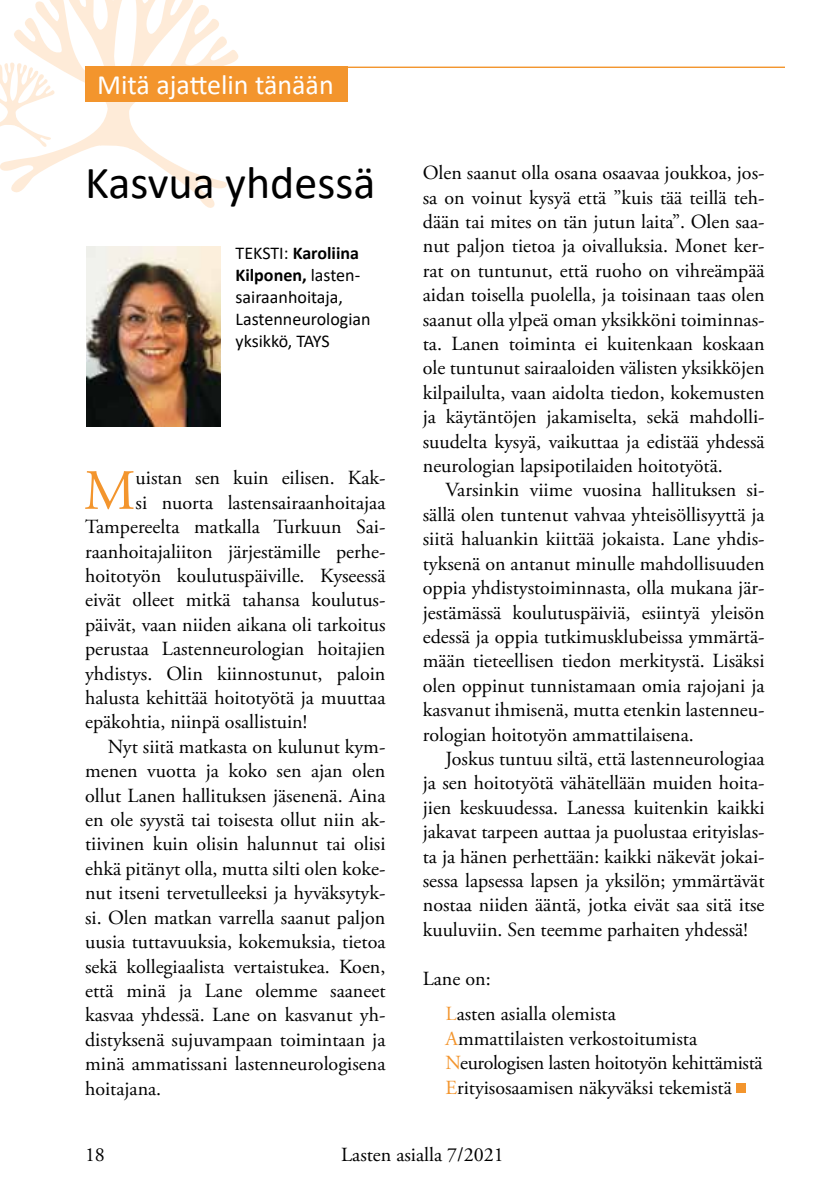
<style>
.page{position:relative;width:840px;height:1191px;background:#fff}
.page>*{position:absolute;margin:0;border:0;box-sizing:border-box;transform-origin:0 0}
.t1{font:56.8px "Adobe Garamond Pro";color:#f3952d}
.t2{font:46px "Calibri";color:#000}
.t3{font:28px "Calibri";color:#fff}
.t4{font:20px/24.4px "Adobe Garamond Pro";color:#000;text-align:justify}
.t5{font:18px/22px "Calibri";color:#000}
.s1{color:#f3952d}
.s2{font-weight:700}
</style>
<div class="page">
<svg style="left:0;top:0;width:242px;height:208px"></svg>
<div style="left:85px;top:67px;width:263px;height:35px;background:#f3952d"></div>
<hr style="left:105px;top:67px;width:679px;height:1px;background:#f3952d">
<img style="left:86px;top:247px;width:134px;height:180px">
<div style="left:736px;top:1083px;width:9px;height:10px;background:#f3952d"></div>
<h3 class="t3" style="left:97px;top:65px;width:238px">Mitä ajattelin tänään</h3>
<h2 class="t2" style="left:85px;top:151px;width:291px">Kasvua yhdessä</h2>
<p class="t4" style="left:422px;top:161px;width:343px">Olen saanut olla osana osaavaa joukkoa, jos&shy;sa on voinut kysyä että ”kuis tää teillä teh&shy;dään tai mites on tän jutun laita”. Olen saa&shy;nut paljon tietoa ja oivalluksia. Monet ker&shy;rat on tuntunut, että ruoho on vihreämpää aidan toisella puolella, ja toisinaan taas olen saanut olla ylpeä oman yksikköni toiminnas&shy;ta. Lanen toiminta ei kuitenkaan koskaan ole tuntunut sairaaloiden välisten yksikköjen kilpailulta, vaan aidolta tiedon, kokemusten ja käytäntöjen jakamiselta, sekä mahdolli&shy;suudelta kysyä, vaikuttaa ja edistää yhdessä neurologian lapsipotilaiden hoitotyötä.</p>
<p class="t4" style="left:422px;top:478px;width:343px;text-indent:23px">Varsinkin viime vuosina hallituksen si&shy;sällä olen tuntenut vahvaa yhteisöllisyyttä ja siitä haluankin kiittää jokaista. Lane yhdis&shy;tyksenä on antanut minulle mahdollisuuden oppia yhdistystoiminnasta, olla mukana jär&shy;jestämässä koulutuspäiviä, esiintyä yleisön edessä ja oppia tutkimusklubeissa ymmärtä&shy;mään tieteellisen tiedon merkitystä. Lisäksi olen oppinut tunnistamaan omia rajojani ja kasvanut ihmisenä, mutta etenkin lastenneu&shy;rologian hoitotyön ammattilaisena.</p>
<p class="t4" style="left:422px;top:747px;width:343px;text-indent:23px">Joskus tuntuu siltä, että lastenneurologiaa ja sen hoitotyötä vähätellään muiden hoita&shy;jien keskuudessa. Lanessa kuitenkin kaikki jakavat tarpeen auttaa ja puolustaa erityislas&shy;ta ja hänen perhettään: kaikki näkevät jokai&shy;sessa lapsessa lapsen ja yksilön; ymmärtävät nostaa niiden ääntä, jotka eivät saa sitä itse kuuluviin. Sen teemme parhaiten yhdessä!</p>
<p class="t4" style="left:445px;top:961px;width:172px;line-height:35.8px;text-indent:-23px">Lane on:<br><span class="s1">L</span>asten asialla olemista</p>
<p class="t4" style="left:445px;top:1027px;width:318px;text-align:left"><span class="s1">A</span>mmattilaisten verkostoitumista<br><span class="s1">N</span>eurologisen lasten hoitotyön kehittämistä<br><span class="s1">E</span>rityisosaamisen näkyväksi tekemistä</p>
<p class="t5" style="left:235px;top:241px;width:136px">TEKSTI: <span class="s2">Karoliina<br>Kilponen,</span> lasten&shy;sairaanhoitaja,<br>Lastenneurologian yksikkö, TAYS</p>
<h1 class="t1" style="left:84px;top:456px;width:53px">M</h1>
<p class="t4" style="left:135px;top:466px;width:251px">uistan sen kuin eilisen. Kak-</p>
<p class="t4" style="left:135px;top:491px;width:251px">si nuorta lastensairaanhoitajaa</p>
<p class="t4" style="left:85px;top:515px;width:301px">Tampereelta matkalla Turkuun Sai-</p>
<p class="t4" style="left:85px;top:540px;width:301px">raanhoitajaliiton järjestämille perhe-</p>
<p class="t4" style="left:85px;top:564px;width:302px">hoitotyön koulutuspäiville. Kyseessä</p>
<p class="t4" style="left:85px;top:588px;width:302px">eivät olleet mitkä tahansa koulutus-</p>
<p class="t4" style="left:85px;top:613px;width:302px">päivät, vaan niiden aikana oli tarkoitus</p>
<p class="t4" style="left:85px;top:637px;width:301px">perustaa Lastenneurologian hoitajien</p>
<p class="t4" style="left:85px;top:662px;width:301px">yhdistys. Olin kiinnostunut, paloin</p>
<p class="t4" style="left:85px;top:686px;width:302px">halusta kehittää hoitotyötä ja muuttaa</p>
<p class="t4" style="left:85px;top:710px;width:223px">epäkohtia, niinpä osallistuin!</p>
<p class="t4" style="left:108px;top:735px;width:279px">Nyt siitä matkasta on kulunut kym-</p>
<p class="t4" style="left:85px;top:759px;width:301px">menen vuotta ja koko sen ajan olen</p>
<p class="t4" style="left:85px;top:784px;width:302px">ollut Lanen hallituksen jäsenenä. Aina</p>
<p class="t4" style="left:85px;top:808px;width:302px">en ole syystä tai toisesta ollut niin ak-</p>
<p class="t4" style="left:85px;top:832px;width:302px">tiivinen kuin olisin halunnut tai olisi</p>
<p class="t4" style="left:85px;top:857px;width:302px">ehkä pitänyt olla, mutta silti olen koke-</p>
<p class="t4" style="left:85px;top:881px;width:302px">nut itseni tervetulleeksi ja hyväksytyk-</p>
<p class="t4" style="left:85px;top:906px;width:301px">si. Olen matkan varrella saanut paljon</p>
<p class="t4" style="left:85px;top:930px;width:302px">uusia tuttavuuksia, kokemuksia, tietoa</p>
<p class="t4" style="left:85px;top:954px;width:302px">sekä kollegiaalista vertaistukea. Koen,</p>
<p class="t4" style="left:85px;top:979px;width:302px">että minä ja Lane olemme saaneet</p>
<p class="t4" style="left:85px;top:1003px;width:302px">kasvaa yhdessä. Lane on kasvanut yh-</p>
<p class="t4" style="left:85px;top:1028px;width:301px">distyksenä sujuvampaan toimintaan ja</p>
<p class="t4" style="left:85px;top:1052px;width:301px">minä ammatissani lastenneurologisena</p>
<p class="t4" style="left:85px;top:1076px;width:78px">hoitajana.</p>
<p class="t4" style="left:85px;top:1142px;width:21px">18</p>
<p class="t4" style="left:341px;top:1142px;width:164px">Lasten asialla 7/2021</p>
</div>
